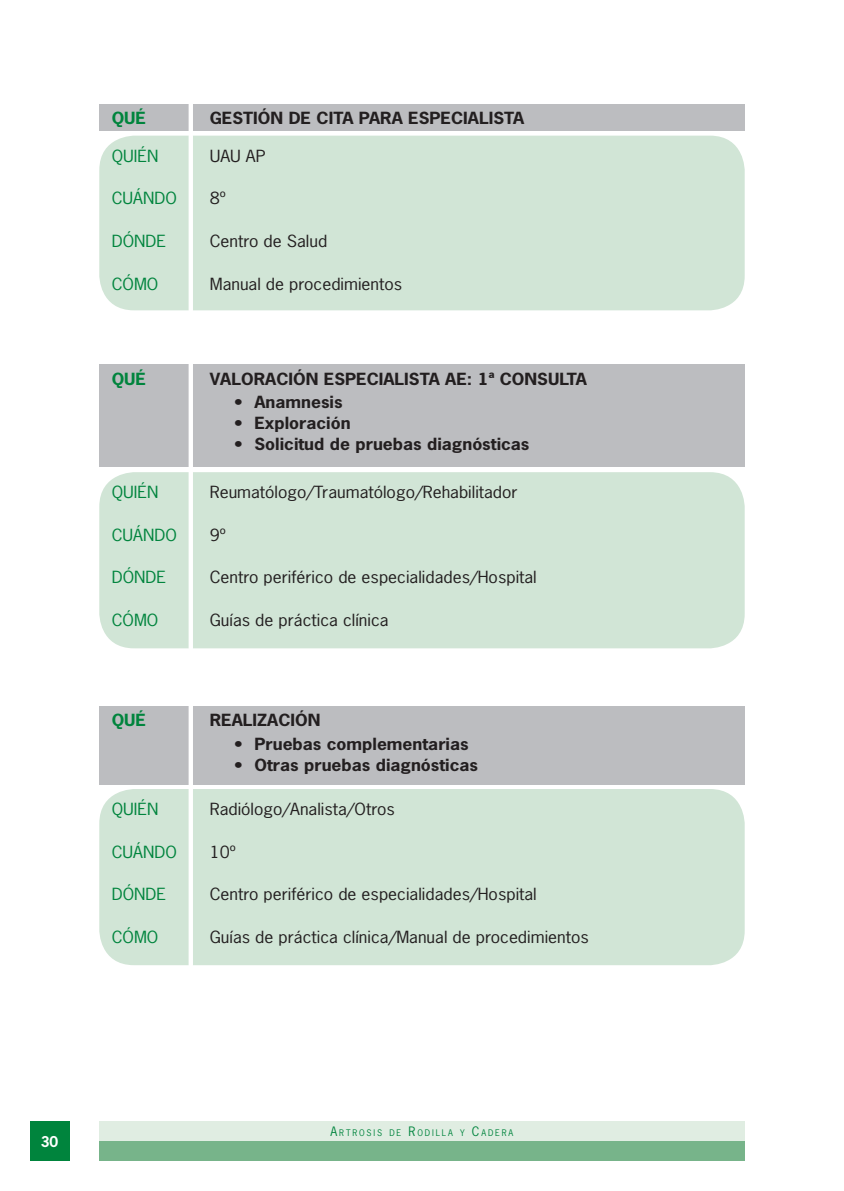
<style>
.page{position:relative;width:844px;height:1191px;background:#fff}
.page>*{position:absolute;margin:0;border:0;box-sizing:border-box;transform-origin:0 0}
.t1{font:15.75px "News Gothic";color:#231f20;scale:1.11 1}
.t2{font:700 15.75px "News Gothic";color:#231f20;scale:1.11 1}
.t3{font:15.75px "News Gothic";color:#00843d;scale:1.11 1}
.t4{font:700 15.75px "News Gothic";color:#00843d;scale:1.11 1}
.t5{font:700 14px "News Gothic";color:#fff}
.t6{font:8.58px "News Gothic";letter-spacing:.215em;color:#00843d}
.s1{font-size:12.25px}
</style>
<div class="page">
<div style="left:30px;top:1121px;width:39px;height:40px;background:#00843d"></div>
<div style="left:99px;top:1141px;width:645px;height:20px;background:#77b48a"></div>
<div style="left:99px;top:1121px;width:645px;height:20px;background:#e0ede2"></div>
<div style="left:99px;top:104px;width:645px;height:27px;background:#bcbdc0"></div>
<div style="left:99px;top:136px;width:645px;height:174px;background:#d1e5d6"></div>
<div style="left:188px;top:96px;width:5px;height:224px;background:#fff"></div>
<div style="left:99px;top:364px;width:645px;height:103px;background:#bcbdc0"></div>
<div style="left:99px;top:472px;width:645px;height:176px;background:#d1e5d6"></div>
<div style="left:188px;top:358px;width:5px;height:297px;background:#fff"></div>
<div style="left:99px;top:706px;width:645px;height:78px;background:#bcbdc0"></div>
<div style="left:99px;top:789px;width:645px;height:176px;background:#d1e5d6"></div>
<div style="left:188px;top:699px;width:5px;height:273px;background:#fff"></div>
<p class="t4" style="left:112px;top:108px;width:32px">QUÉ</p>
<p class="t2" style="left:210px;top:108px;width:285px">GESTIÓN DE CITA PARA ESPECIALISTA</p>
<p class="t3" style="left:112px;top:145px;width:44px">QUIÉN</p>
<p class="t3" style="left:112px;top:188px;width:60px">CUÁNDO</p>
<p class="t3" style="left:112px;top:231px;width:51px">DÓNDE</p>
<p class="t3" style="left:112px;top:273px;width:44px">CÓMO</p>
<p class="t1" style="left:210px;top:145px;width:52px">UAU AP</p>
<p class="t1" style="left:210px;top:188px;width:16px">8º</p>
<p class="t1" style="left:210px;top:231px;width:107px">Centro de Salud</p>
<p class="t1" style="left:210px;top:273px;width:175px">Manual de procedimientos</p>
<p class="t4" style="left:112px;top:368px;width:32px">QUÉ</p>
<p class="t2" style="left:210px;top:368px;width:341px">VALORACIÓN ESPECIALISTA AE: 1ª CONSULTA</p>
<p class="t2" style="left:234px;top:392px;width:99px">• Anamnesis</p>
<p class="t2" style="left:234px;top:413px;width:106px">• Exploración</p>
<p class="t2" style="left:234px;top:434px;width:267px">• Solicitud de pruebas diagnósticas</p>
<p class="t3" style="left:112px;top:482px;width:44px">QUIÉN</p>
<p class="t3" style="left:112px;top:525px;width:60px">CUÁNDO</p>
<p class="t3" style="left:112px;top:567px;width:51px">DÓNDE</p>
<p class="t3" style="left:112px;top:610px;width:44px">CÓMO</p>
<p class="t1" style="left:210px;top:482px;width:279px">Reumatólogo/Traumatólogo/Rehabilitador</p>
<p class="t1" style="left:210px;top:525px;width:16px">9º</p>
<p class="t1" style="left:210px;top:567px;width:296px">Centro periférico de especialidades/Hospital</p>
<p class="t1" style="left:210px;top:610px;width:163px">Guías de práctica clínica</p>
<p class="t4" style="left:112px;top:709px;width:32px">QUÉ</p>
<p class="t2" style="left:210px;top:709px;width:101px">REALIZACIÓN</p>
<p class="t2" style="left:234px;top:733px;width:212px">• Pruebas complementarias</p>
<p class="t2" style="left:234px;top:754px;width:221px">• Otras pruebas diagnósticas</p>
<p class="t3" style="left:112px;top:799px;width:44px">QUIÉN</p>
<p class="t3" style="left:112px;top:841px;width:60px">CUÁNDO</p>
<p class="t3" style="left:112px;top:884px;width:51px">DÓNDE</p>
<p class="t3" style="left:112px;top:927px;width:44px">CÓMO</p>
<p class="t1" style="left:210px;top:799px;width:168px">Radiólogo/Analista/Otros</p>
<p class="t1" style="left:210px;top:841px;width:25px">10º</p>
<p class="t1" style="left:210px;top:884px;width:296px">Centro periférico de especialidades/Hospital</p>
<p class="t1" style="left:210px;top:927px;width:343px">Guías de práctica clínica/Manual de procedimientos</p>
<p class="t5" style="left:41px;top:1132px;width:19px">30</p>
<p class="t6" style="left:330px;top:1127px;width:184px"><span class="s1">A</span>RTROSIS DE <span class="s1">R</span>ODILLA Y <span class="s1">C</span>ADERA</p>
</div>
